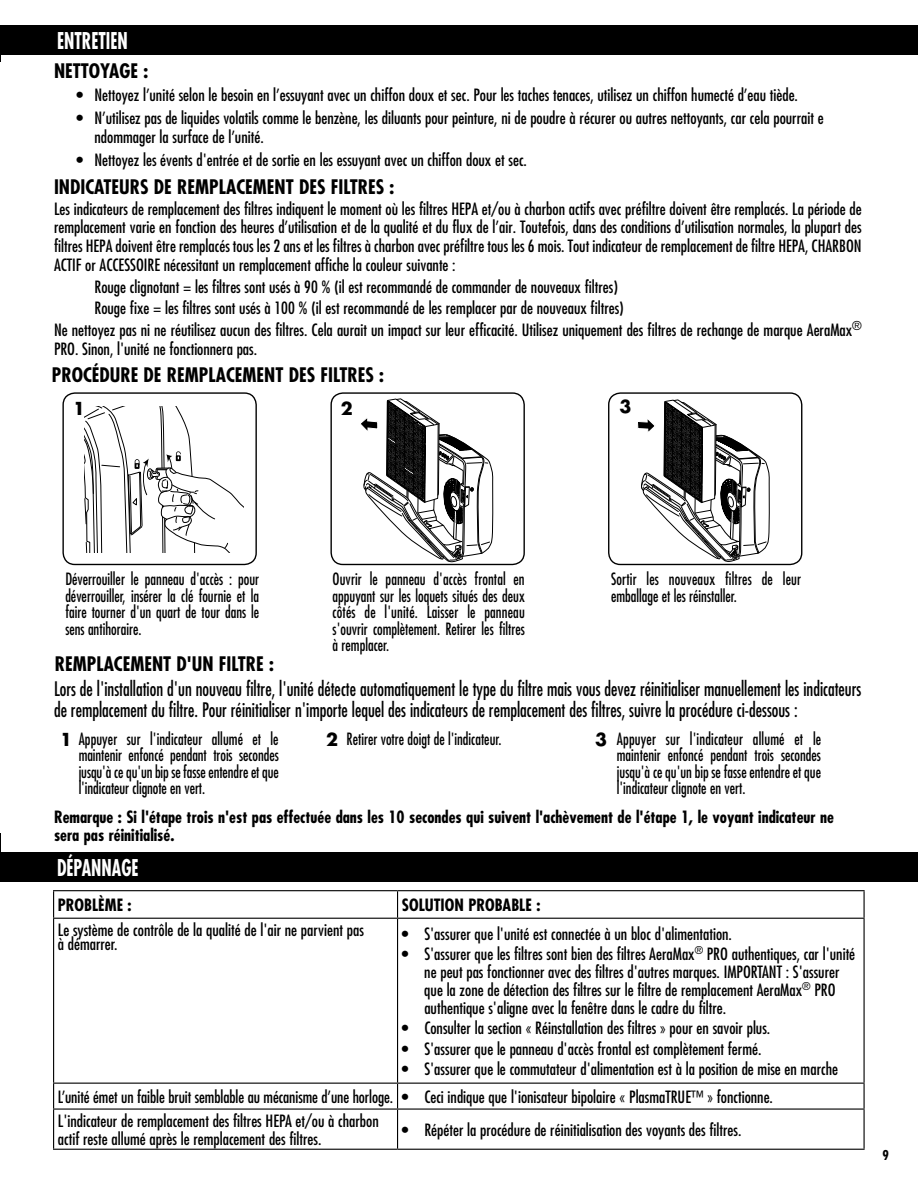
<style>
.page{position:relative;width:918px;height:1188px;background:#fff}
.page>*{position:absolute;margin:0;border:0;box-sizing:border-box;transform-origin:0 0}
.t1{font:700 condensed 22.5px "Futura Std";color:#fff;scale:.8 1}
.t2{font:condensed 19.5px/21px "Futura Std";color:#000;scale:.9 1}
.t3{font:700 condensed 19.5px "Futura Std";color:#000}
.t4{font:700 17.4px "Futura Std";color:#000}
.t5{font:condensed 16.5px/18.8px "Futura Std";color:#000}
.t6{font:condensed 16.5px/16.5px "Futura Std";color:#000;text-align:justify;scale:.9 1}
.t7{font:700 condensed 16.5px/18px "Futura Std";color:#000}
.t8{font:700 condensed 13.2px "Futura Std";color:#000}
</style>
<div class="page">
<hr style="left:0;top:833px;width:1px;height:30px;background:#000">
<hr style="left:0;top:32px;width:1px;height:30px;background:#000">
<div style="left:0;top:25px;width:918px;height:29px;background:#000"></div>
<div style="left:62px;top:392px;width:195px;height:173px;border:1px solid #000;border-radius:12px"></div>
<div style="left:330px;top:392px;width:195px;height:173px;border:1px solid #000;border-radius:12px"></div>
<div style="left:608px;top:392px;width:194px;height:173px;border:1px solid #000;border-radius:12px"></div>
<svg style="left:360px;top:398px;width:133px;height:164px"></svg>
<svg style="left:637px;top:399px;width:133px;height:163px"></svg>
<svg style="left:85px;top:407px;width:158px;height:146px"></svg>
<div style="left:0;top:852px;width:918px;height:30px;background:#000"></div>
<hr style="left:53px;top:890px;width:345px;height:1px;background:#000">
<svg style="left:53px;top:891px;width:1px;height:27px"></svg>
<hr style="left:398px;top:890px;width:467px;height:1px;background:#000">
<svg style="left:397px;top:891px;width:1px;height:27px"></svg>
<svg style="left:864px;top:891px;width:1px;height:27px"></svg>
<hr style="left:53px;top:918px;width:345px;height:1px;background:#000">
<hr style="left:53px;top:919px;width:1px;height:164px;background:#000">
<hr style="left:398px;top:918px;width:467px;height:1px;background:#000">
<hr style="left:397px;top:919px;width:1px;height:164px;background:#000">
<hr style="left:864px;top:919px;width:1px;height:164px;background:#000">
<hr style="left:53px;top:1083px;width:345px;height:1px;background:#000">
<svg style="left:53px;top:1084px;width:1px;height:25px"></svg>
<hr style="left:398px;top:1083px;width:467px;height:1px;background:#000">
<svg style="left:397px;top:1084px;width:1px;height:25px"></svg>
<svg style="left:864px;top:1084px;width:1px;height:25px"></svg>
<hr style="left:53px;top:1109px;width:345px;height:1px;background:#000">
<hr style="left:53px;top:1110px;width:1px;height:39px;background:#000">
<hr style="left:398px;top:1109px;width:467px;height:1px;background:#000">
<hr style="left:397px;top:1110px;width:1px;height:39px;background:#000">
<hr style="left:864px;top:1110px;width:1px;height:39px;background:#000">
<hr style="left:53px;top:1149px;width:345px;height:1px;background:#000">
<hr style="left:398px;top:1149px;width:467px;height:1px;background:#000">
<h1 class="t1" style="left:57px;top:26px;width:90px">ENTRETIEN</h1>
<p class="t3" style="left:54px;top:59px;width:96px">NETTOYAGE :</p>
<p class="t5" style="left:77px;top:86px;width:723px">• Nettoyez l’unité selon le besoin en l’essuyant avec un chiffon doux et sec. Pour les taches tenaces, utilisez un chiffon humecté d’eau tiède.</p>
<p class="t5" style="left:95px;top:109px;width:731px;text-indent:-18px">• N’utilisez pas de liquides volatils comme le benzène, les diluants pour peinture, ni de poudre à récurer ou autres nettoyants, car cela pourrait e ndommager la surface de l’unité.</p>
<p class="t5" style="left:77px;top:151px;width:452px">• Nettoyez les évents d'entrée et de sortie en les essuyant avec un chiffon doux et sec.</p>
<p class="t3" style="left:54px;top:174px;width:342px">INDICATEURS DE REMPLACEMENT DES FILTRES :</p>
<p class="t5" style="left:54px;top:199px;width:809px;text-align:justify">Les indicateurs de remplacement des filtres indiquent le moment où les filtres HEPA et/ou à charbon actifs avec préfiltre doivent être remplacés. La période de remplacement varie en fonction des heures d’utilisation et de la qualité et du flux de l’air. Toutefois, dans des conditions d’utilisation normales, la plupart des filtres HEPA doivent être remplacés tous les 2 ans et les filtres à charbon avec préfiltre tous les 6 mois. Tout indicateur de remplacement de filtre HEPA, CHARBON ACTIF or ACCESSOIRE nécessitant un remplacement affiche la couleur suivante :</p>
<p class="t5" style="left:95px;top:277px;width:525px">Rouge clignotant = les filtres sont usés à 90 % (il est recommandé de commander de nouveaux filtres)</p>
<p class="t5" style="left:95px;top:299px;width:531px">Rouge fixe = les filtres sont usés à 100 % (il est recommandé de les remplacer par de nouveaux filtres)</p>
<p class="t5" style="left:54px;top:320px;width:809px">Ne nettoyez pas ni ne réutilisez aucun des filtres. Cela aurait un impact sur leur efficacité. Utilisez uniquement des filtres de rechange de marque AeraMax<sup>®</sup></p>
<p class="t5" style="left:54px;top:339px;width:205px">PRO. Sinon, l'unité ne fonctionnera pas.</p>
<p class="t3" style="left:52px;top:363px;width:334px">PROCÉDURE DE REMPLACEMENT DES FILTRES :</p>
<p class="t4" style="left:73px;top:397px;width:13px">1</p>
<p class="t4" style="left:341px;top:397px;width:13px">2</p>
<p class="t4" style="left:620px;top:395px;width:13px">3</p>
<p class="t6" style="left:333px;top:571px;width:215px">Ouvrir le panneau d'accès frontal en appuyant sur les loquets situés des deux côtés de l'unité. Laisser le panneau s'ouvrir complètement. Retirer les filtres à remplacer.</p>
<p class="t6" style="left:611px;top:571px;width:213px">Sortir les nouveaux filtres de leur emballage et les réinstaller.</p>
<p class="t6" style="left:65px;top:571px;width:217px">Déverrouiller le panneau d'accès : pour déverrouiller, insérer la clé fournie et la faire tourner d'un quart de tour dans le sens antihoraire.</p>
<p class="t3" style="left:55px;top:652px;width:220px">REMPLACEMENT D'UN FILTRE :</p>
<p class="t2" style="left:54px;top:678px;width:899px">Lors de l'installation d'un nouveau filtre, l'unité détecte automatiquement le type du filtre mais vous devez réinitialiser manuellement les indicateurs de remplacement du filtre. Pour réinitialiser n'importe lequel des indicateurs de remplacement des filtres, suivre la procédure ci-dessous :</p>
<p class="t6" style="left:79px;top:730px;width:224px">Appuyer sur l'indicateur allumé et le maintenir enfoncé pendant trois secondes jusqu'à ce qu'un bip se fasse entendre et que l'indicateur clignote en vert.</p>
<p class="t6" style="left:347px;top:731px;width:174px">Retirer votre doigt de l'indicateur.</p>
<p class="t4" style="left:60px;top:728px;width:13px">1</p>
<p class="t4" style="left:326px;top:727px;width:13px">2</p>
<p class="t4" style="left:595px;top:727px;width:13px">3</p>
<p class="t6" style="left:617px;top:730px;width:229px">Appuyer sur l'indicateur allumé et le maintenir enfoncé pendant trois secondes jusqu'à ce qu'un bip se fasse entendre et que l'indicateur clignote en vert.</p>
<p class="t7" style="left:54px;top:808px;width:781px">Remarque : Si l'étape trois n'est pas effectuée dans les 10 secondes qui suivent l'achèvement de l'étape 1, le voyant indicateur ne sera pas réinitialisé.</p>
<h1 class="t1" style="left:57px;top:854px;width:103px">DÉPANNAGE</h1>
<p class="t7" style="left:58px;top:896px;width:75px">PROBLÈME :</p>
<p class="t7" style="left:402px;top:896px;width:140px">SOLUTION PROBABLE :</p>
<p class="t5" style="left:58px;top:923px;width:308px;line-height:14.2px">Le système de contrôle de la qualité de l'air ne parvient pas à démarrer.</p>
<p class="t5" style="left:402px;top:924px;width:332px">• S'assurer que l'unité est connectée à un bloc d'alimentation.</p>
<p class="t5" style="left:424px;top:945px;width:432px;line-height:18px;text-indent:-22px">• S'assurer que les filtres sont bien des filtres AeraMax<sup>®</sup> PRO authentiques, car l'unité ne peut pas fonctionner avec des filtres d'autres marques. IMPORTANT : S'assurer que la zone de détection des filtres sur le filtre de remplacement AeraMax<sup>®</sup> PRO authentique s'aligne avec la fenêtre dans le cadre du filtre.</p>
<p class="t5" style="left:402px;top:1019px;width:370px">• Consulter la section « Réinstallation des filtres » pour en savoir plus.</p>
<p class="t5" style="left:402px;top:1039px;width:361px">• S'assurer que le panneau d'accès frontal est complètement fermé.</p>
<p class="t5" style="left:58px;top:1055px;width:782px;line-height:27.8px;text-indent:344px">• S'assurer que le commutateur d'alimentation est à la position de mise en marche<br>L’unité émet un faible bruit semblable au mécanisme d’une horloge. • Ceci indique que l'ionisateur bipolaire « PlasmaTRUE™ » fonctionne.</p>
<p class="t5" style="left:58px;top:1112px;width:322px;line-height:18px">L'indicateur de remplacement des filtres HEPA et/ou à charbon actif reste allumé après le remplacement des filtres.</p>
<p class="t5" style="left:402px;top:1120px;width:341px">• Répéter la procédure de réinitialisation des voyants des filtres.</p>
<p class="t8" style="left:883px;top:1147px;width:8px">9</p>
</div>
